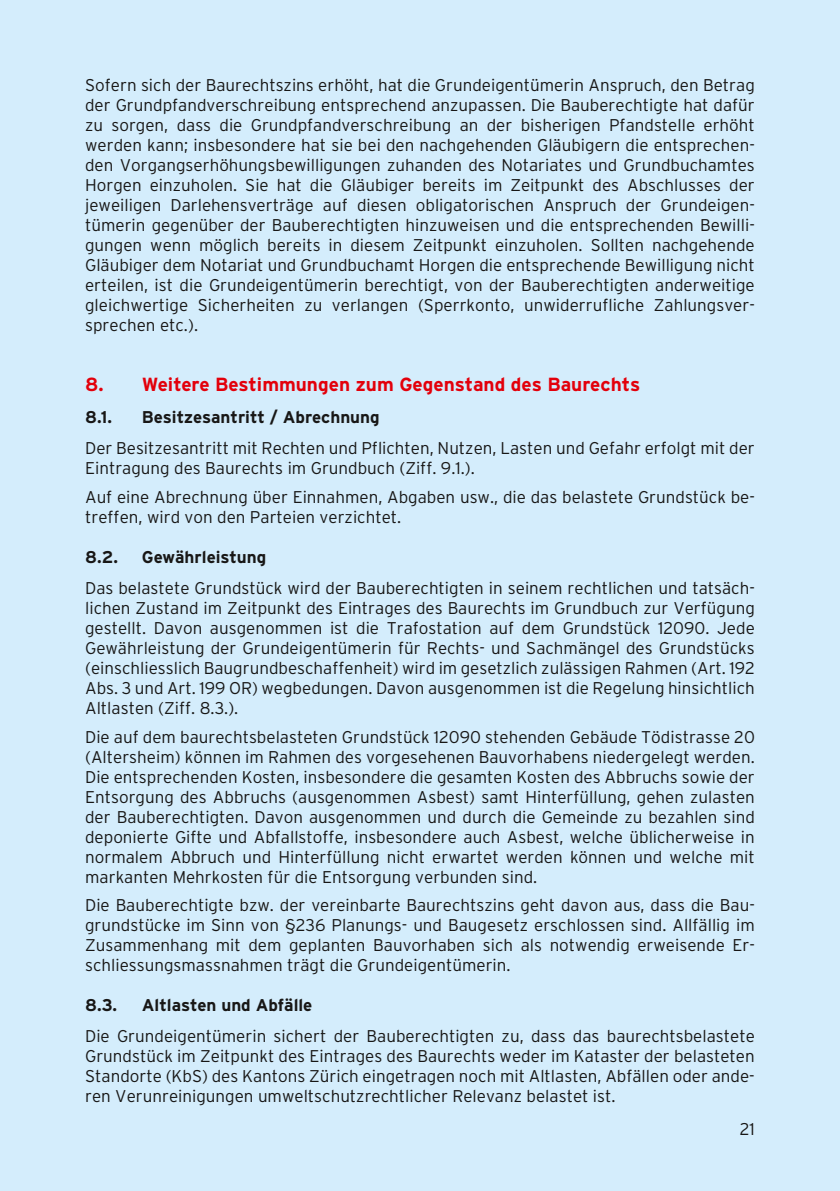
<style>
.page{position:relative;width:840px;height:1191px;background:#fff}
.page>*{position:absolute;margin:0;border:0;box-sizing:border-box;transform-origin:0 0}
.t1{font:700 19px "Interstate";color:#e3000b}
.t2{font:300 17px/20px "Interstate";color:#181716;text-align:justify}
.t3{font:700 17px "Interstate";color:#181716}
</style>
<div class="page">
<div style="left:0;top:0;width:839px;height:1191px;background:#d4edfc"></div>
<p class="t2" style="left:85px;top:75px;width:671px">Sofern sich der Baurechtszins erhöht, hat die Grundeigentümerin Anspruch, den Betrag der Grundpfandverschreibung entsprechend anzupassen. Die Bauberechtigte hat dafür zu sorgen, dass die Grundpfandverschreibung an der bisherigen Pfandstelle erhöht werden kann; insbesondere hat sie bei den nachgehenden Gläubigern die entsprechen&shy;den Vorgangserhöhungsbewilligungen zuhanden des Notariates und Grundbuchamtes Horgen einzuholen. Sie hat die Gläubiger bereits im Zeitpunkt des Abschlusses der jeweiligen Darlehensverträge auf diesen obligatorischen Anspruch der Grundeigen&shy;tümerin gegenüber der Bauberechtigten hinzuweisen und die entsprechenden Bewilli&shy;gungen wenn möglich bereits in diesem Zeitpunkt einzuholen. Sollten nachgehende Gläubiger dem Notariat und Grundbuchamt Horgen die entsprechende Bewilligung nicht erteilen, ist die Grundeigentümerin berechtigt, von der Bauberechtigten anderweitige gleichwertige Sicherheiten zu verlangen (Sperrkonto, unwiderrufliche Zahlungsver&shy;sprechen etc.).</p>
<p class="t1" style="left:85px;top:374px;width:556px">8. Weitere Bestimmungen zum Gegenstand des Baurechts</p>
<p class="t3" style="left:85px;top:407px;width:28px">8.1.</p>
<p class="t3" style="left:142px;top:407px;width:239px">Besitzesantritt / Abrechnung</p>
<p class="t2" style="left:85px;top:438px;width:670px">Der Besitzesantritt mit Rechten und Pflichten, Nutzen, Lasten und Gefahr erfolgt mit der<br>Eintragung des Baurechts im Grundbuch (Ziff. 9.1.).</p>
<p class="t2" style="left:85px;top:486px;width:671px">Auf eine Abrechnung über Einnahmen, Abgaben usw., die das belastete Grundstück be&shy;treffen, wird von den Parteien verzichtet.</p>
<p class="t3" style="left:85px;top:547px;width:34px">8.2.</p>
<p class="t3" style="left:142px;top:547px;width:126px">Gewährleistung</p>
<p class="t2" style="left:85px;top:578px;width:671px">Das belastete Grundstück wird der Bauberechtigten in seinem rechtlichen und tatsäch&shy;lichen Zustand im Zeitpunkt des Eintrages des Baurechts im Grundbuch zur Verfügung gestellt. Davon ausgenommen ist die Trafostation auf dem Grundstück 12090. Jede Gewährleistung der Grundeigentümerin für Rechts- und Sachmängel des Grundstücks (einschliesslich Baugrundbeschaffenheit) wird im gesetzlich zulässigen Rahmen (Art. 192<br>Abs. 3 und Art. 199 OR) wegbedungen. Davon ausgenommen ist die Regelung hinsichtlich Altlasten (Ziff. 8.3.).</p>
<p class="t2" style="left:85px;top:726px;width:671px">Die auf dem baurechtsbelasteten Grundstück 12090 stehenden Gebäude Tödistrasse 20 (Altersheim) können im Rahmen des vorgesehenen Bauvorhabens niedergelegt werden.<br>Die entsprechenden Kosten, insbesondere die gesamten Kosten des Abbruchs sowie der Entsorgung des Abbruchs (ausgenommen Asbest) samt Hinterfüllung, gehen zulasten der Bauberechtigten. Davon ausgenommen und durch die Gemeinde zu bezahlen sind deponierte Gifte und Abfallstoffe, insbesondere auch Asbest, welche üblicherweise in normalem Abbruch und Hinterfüllung nicht erwartet werden können und welche mit markanten Mehrkosten für die Entsorgung verbunden sind.</p>
<p class="t2" style="left:85px;top:895px;width:671px">Die Bauberechtigte bzw. der vereinbarte Baurechtszins geht davon aus, dass die Bau&shy;grundstücke im Sinn von §236 Planungs- und Baugesetz erschlossen sind. Allfällig im Zusammenhang mit dem geplanten Bauvorhaben sich als notwendig erweisende Er&shy;schliessungsmassnahmen trägt die Grundeigentümerin.</p>
<p class="t3" style="left:85px;top:995px;width:34px">8.3.</p>
<p class="t3" style="left:142px;top:995px;width:172px">Altlasten und Abfälle</p>
<p class="t2" style="left:85px;top:1026px;width:670px">Die Grundeigentümerin sichert der Bauberechtigten zu, dass das baurechtsbelastete Grundstück im Zeitpunkt des Eintrages des Baurechts weder im Kataster der belasteten Standorte (KbS) des Kantons Zürich eingetragen noch mit Altlasten, Abfällen oder ande&shy;ren Verunreinigungen umweltschutzrechtlicher Relevanz belastet ist.</p>
<p class="t2" style="left:739px;top:1118px;width:16px">21</p>
</div>
